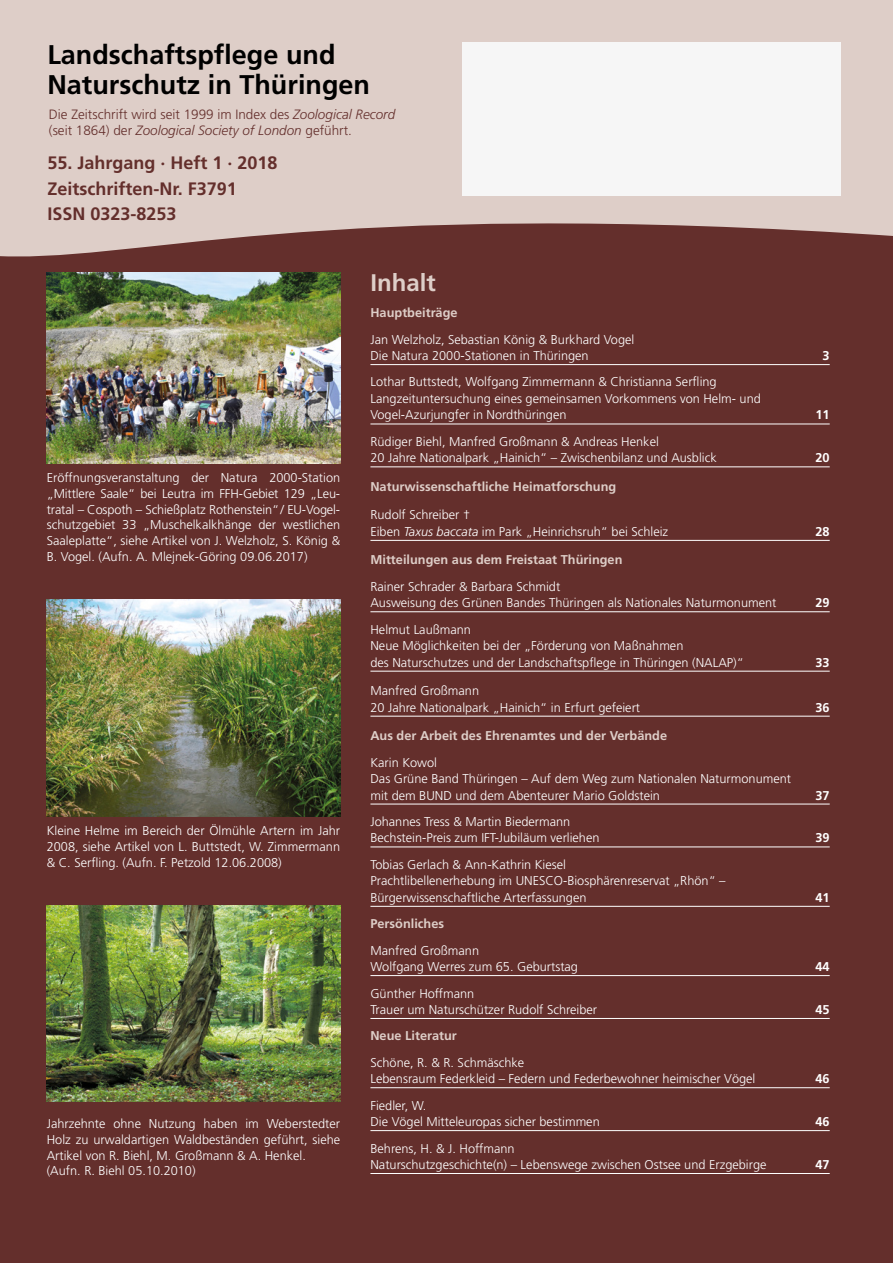
<style>
.page{position:relative;width:893px;height:1263px;background:#fff}
.page>*{position:absolute;margin:0;border:0;box-sizing:border-box;transform-origin:0 0}
.t1{font:700 27px/30px "Frutiger";color:#000}
.t2{font:700 24px "Frutiger";color:#decec8}
.t3{font:700 18px/25.2px "Frutiger";color:#642f2c}
.t4{font:300 13.5px/16.2px "Frutiger";color:#642f2c}
.t5{font:300 12.75px/16.5px "Frutiger";color:#fff}
.t6{font:700 12.75px "Frutiger";color:#decec8}
.t7{font:700 12.75px "Frutiger";color:#fff}
.s1{font-style:italic}
</style>
<div class="page">
<div style="left:0;top:170px;width:893px;height:1093px;background:#642f2c"></div>
<svg style="left:0;top:0;width:893px;height:257px;background:#cfbab5"></svg>
<img style="left:47px;top:272px;width:293px;height:191px">
<img style="left:47px;top:906px;width:293px;height:195px">
<img style="left:47px;top:600px;width:293px;height:216px">
<div style="left:462px;top:43px;width:379px;height:153px;background:#f6f6f6"></div>
<hr style="left:370px;top:364px;width:460px;height:1px;background:#fff">
<hr style="left:370px;top:424px;width:460px;height:1px;background:#fff">
<hr style="left:370px;top:466px;width:460px;height:1px;background:#fff">
<hr style="left:370px;top:540px;width:460px;height:1px;background:#fff">
<hr style="left:370px;top:611px;width:460px;height:1px;background:#fff">
<hr style="left:370px;top:671px;width:460px;height:1px;background:#fff">
<hr style="left:370px;top:716px;width:460px;height:1px;background:#fff">
<hr style="left:370px;top:804px;width:460px;height:1px;background:#fff">
<hr style="left:370px;top:846px;width:460px;height:1px;background:#fff">
<hr style="left:370px;top:906px;width:460px;height:1px;background:#fff">
<hr style="left:370px;top:975px;width:460px;height:1px;background:#fff">
<hr style="left:370px;top:1018px;width:460px;height:1px;background:#fff">
<hr style="left:370px;top:1087px;width:460px;height:1px;background:#fff">
<hr style="left:370px;top:1130px;width:460px;height:1px;background:#fff">
<hr style="left:370px;top:1173px;width:460px;height:1px;background:#fff">
<h1 class="t1" style="left:47px;top:39px;width:324px">Landschaftspflege und<br>Naturschutz in Thüringen</h1>
<p class="t4" style="left:49px;top:106px;width:348px">Die Zeitschrift wird seit 1999 im Index des <span class="s1">Zoological Record </span>(seit 1864) der <span class="s1">Zoological Society of London</span> geführt.</p>
<h3 class="t3" style="left:47px;top:150px;width:232px">55. Jahrgang · Heft 1 · 2018<br>Zeitschriften-Nr. F3791<br>ISSN 0323-8253</h3>
<p class="t5" style="left:47px;top:470px;width:295px;line-height:15.8px;text-align:justify">Eröffnungsveranstaltung der Natura 2000-Station „Mittlere Saale“ bei Leutra im FFH-Gebiet 129 „Leu&shy;tratal – Cospoth – Schießplatz Rothenstein“/ EU-Vogel&shy;schutzgebiet 33 „Muschelkalkhänge der westlichen Saaleplatte“, siehe Artikel von J. Welzholz, S. König &amp; B. Vogel. (Aufn. A. Mlejnek-Göring 09.06.2017)</p>
<p class="t5" style="left:47px;top:823px;width:295px;line-height:15.8px;text-align:justify">Kleine Helme im Bereich der Ölmühle Artern im Jahr 2008, siehe Artikel von L. Buttstedt, W. Zimmermann &amp; C. Serfling. (Aufn. F. Petzold 12.06.2008)</p>
<p class="t5" style="left:47px;top:1116px;width:295px;line-height:15.8px">Jahrzehnte ohne Nutzung haben im Weberstedter Holz zu urwaldartigen Waldbeständen geführt, siehe Artikel von R. Biehl, M. Großmann &amp; A. Henkel. (Aufn. R. Biehl 05.10.2010)</p>
<h2 class="t2" style="left:370px;top:268px;width:67px">Inhalt</h2>
<p class="t6" style="left:370px;top:305px;width:89px">Hauptbeiträge</p>
<p class="t5" style="left:370px;top:331px;width:265px">Jan Welzholz, Sebastian König &amp; Burkhard Vogel<br>Die Natura 2000-Stationen in Thüringen</p>
<p class="t5" style="left:370px;top:374px;width:392px">Lothar Buttstedt, Wolfgang Zimmermann &amp; Christianna Serfling<br>Langzeituntersuchung eines gemeinsamen Vorkommens von Helm- und<br>Vogel-Azurjungfer in Nordthüringen</p>
<p class="t5" style="left:370px;top:433px;width:348px">Rüdiger Biehl, Manfred Großmann &amp; Andreas Henkel<br>20 Jahre Nationalpark „Hainich“ – Zwischenbilanz und Ausblick</p>
<p class="t6" style="left:370px;top:479px;width:247px">Naturwissenschaftliche Heimatforschung</p>
<p class="t5" style="left:370px;top:507px;width:299px">Rudolf Schreiber †<br>Eiben <span class="s1">Taxus baccata</span> im Park „Heinrichsruh“ bei Schleiz</p>
<p class="t6" style="left:370px;top:552px;width:253px">Mitteilungen aus dem Freistaat Thüringen</p>
<p class="t5" style="left:370px;top:578px;width:407px">Rainer Schrader &amp; Barbara Schmidt<br>Ausweisung des Grünen Bandes Thüringen als Nationales Naturmonument</p>
<p class="t5" style="left:370px;top:621px;width:375px">Helmut Laußmann<br>Neue Möglichkeiten bei der „Förderung von Maßnahmen<br>des Naturschutzes und der Landschaftspflege in Thüringen (NALAP)“</p>
<p class="t5" style="left:370px;top:682px;width:271px">Manfred Großmann<br>20 Jahre Nationalpark „Hainich“ in Erfurt gefeiert</p>
<p class="t6" style="left:370px;top:728px;width:298px">Aus der Arbeit des Ehrenamtes und der Verbände</p>
<p class="t5" style="left:370px;top:754px;width:422px">Karin Kowol<br>Das Grüne Band Thüringen – Auf dem Weg zum Nationalen Naturmonument mit dem BUND und dem Abenteurer Mario Goldstein</p>
<p class="t5" style="left:370px;top:813px;width:231px">Johannes Tress &amp; Martin Biedermann<br>Bechstein-Preis zum IFT-Jubiläum verliehen</p>
<p class="t5" style="left:370px;top:856px;width:357px">Tobias Gerlach &amp; Ann-Kathrin Kiesel<br>Prachtlibellenerhebung im UNESCO-Biosphärenreservat „Rhön“ –<br>Bürgerwissenschaftliche Arterfassungen</p>
<p class="t6" style="left:370px;top:916px;width:75px">Persönliches</p>
<p class="t5" style="left:370px;top:942px;width:209px">Manfred Großmann<br>Wolfgang Werres zum 65. Geburtstag</p>
<p class="t5" style="left:370px;top:985px;width:228px">Günther Hoffmann<br>Trauer um Naturschützer Rudolf Schreiber</p>
<p class="t6" style="left:370px;top:1028px;width:88px">Neue Literatur</p>
<p class="t5" style="left:370px;top:1054px;width:386px">Schöne, R. &amp; R. Schmäschke<br>Lebensraum Federkleid – Federn und Federbewohner heimischer Vögel</p>
<p class="t5" style="left:370px;top:1097px;width:231px">Fiedler, W.<br>Die Vögel Mitteleuropas sicher bestimmen</p>
<p class="t5" style="left:370px;top:1140px;width:398px">Behrens, H. &amp; J. Hoffmann<br>Naturschutzgeschichte(n) – Lebenswege zwischen Ostsee und Erzgebirge</p>
<p class="t7" style="left:823px;top:348px;width:9px">3</p>
<p class="t7" style="left:815px;top:408px;width:16px">11</p>
<p class="t7" style="left:815px;top:450px;width:16px">20</p>
<p class="t7" style="left:815px;top:524px;width:16px">28</p>
<p class="t7" style="left:815px;top:595px;width:16px">29</p>
<p class="t7" style="left:815px;top:655px;width:16px">33</p>
<p class="t7" style="left:815px;top:700px;width:16px">36</p>
<p class="t7" style="left:815px;top:788px;width:16px">37</p>
<p class="t7" style="left:815px;top:830px;width:16px">39</p>
<p class="t7" style="left:815px;top:890px;width:16px">41</p>
<p class="t7" style="left:815px;top:959px;width:16px">44</p>
<p class="t7" style="left:815px;top:1002px;width:16px">45</p>
<p class="t7" style="left:815px;top:1071px;width:16px">46</p>
<p class="t7" style="left:815px;top:1114px;width:16px">46</p>
<p class="t7" style="left:815px;top:1157px;width:16px">47</p>
</div>
